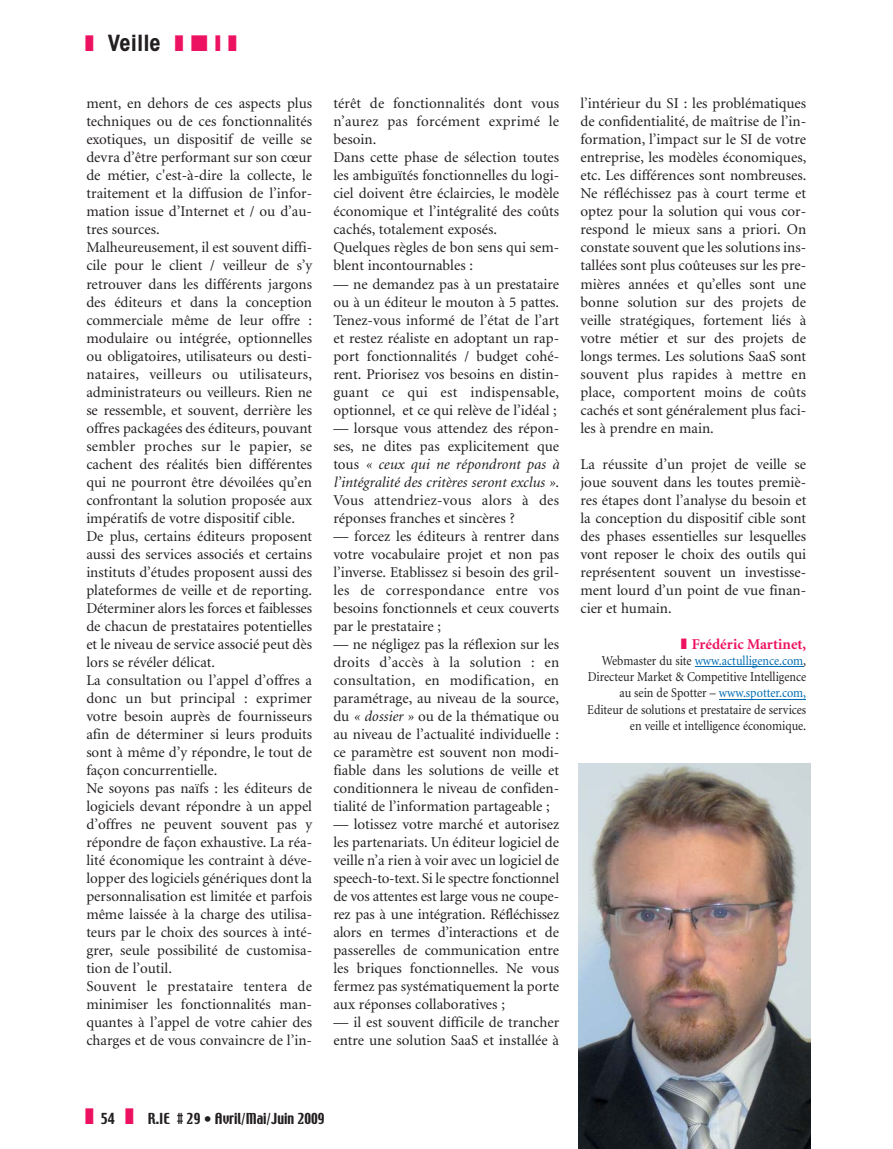
<style>
.page{position:relative;width:893px;height:1149px;background:#fff}
.page>*{position:absolute;margin:0;border:0;box-sizing:border-box;transform-origin:0 0}
.t1{font:700 condensed 22.5px "Avant Garde";color:#231f20}
.t2{font:15px/18px "Minion";color:#231f20;text-align:justify}
.t3{font:700 15px "Minion";color:#ed1261}
.t4{font:13.5px/16.2px "Minion";color:#231f20;text-align:right;scale:.9 1}
.t5{font:13.5px "Techno";color:#231f20}
.s1{color:#ed1261}
.s2{font-style:italic}
.s3{color:#006db3}
</style>
<div class="page">
<svg style="left:695px;top:666px;width:108px;height:1px"></svg>
<img style="left:578px;top:763px;width:232px;height:385px">
<h1 class="t1" style="left:85px;top:34px;width:154px"><span class="s1">❚</span> Veille <span class="s1">❚</span> <span class="s1">■</span> <span class="s1">❙</span> <span class="s1">❚</span></h1>
<p class="t2" style="left:86px;top:96px;width:227px;text-align:left">ment, en dehors de ces aspects plus techniques ou de ces fonctionnalités exotiques, un dispositif de veille se devra d’être performant sur son cœur de métier, c'est-à-dire la collecte, le traitement et la diffusion de l’infor&shy;mation issue d’Internet et / ou d’au&shy;tres sources.<br>Malheureusement, il est souvent diffi&shy;cile pour le client / veilleur de s’y retrouver dans les différents jargons des éditeurs et dans la conception commerciale même de leur offre : modulaire ou intégrée, optionnelles ou obligatoires, utilisateurs ou desti&shy;nataires, veilleurs ou utilisateurs, administrateurs ou veilleurs. Rien ne se ressemble, et souvent, derrière les offres packagées des éditeurs, pouvant sembler proches sur le papier, se cachent des réalités bien différentes qui ne pourront être dévoilées qu’en confrontant la solution proposée aux impératifs de votre dispositif cible.<br>De plus, certains éditeurs proposent aussi des services associés et certains instituts d’études proposent aussi des plateformes de veille et de reporting.<br>Déterminer alors les forces et faiblesses de chacun de prestataires potentielles et le niveau de service associé peut dès lors se révéler délicat.<br>La consultation ou l’appel d’offres a donc un but principal : exprimer votre besoin auprès de fournisseurs afin de déterminer si leurs produits sont à même d’y répondre, le tout de façon concurrentielle.<br>Ne soyons pas naïfs : les éditeurs de logiciels devant répondre à un appel d’offres ne peuvent souvent pas y répondre de façon exhaustive. La réa&shy;lité économique les contraint à déve&shy;lopper des logiciels génériques dont la personnalisation est limitée et parfois même laissée à la charge des utilisa&shy;teurs par le choix des sources à inté&shy;grer, seule possibilité de customisa&shy;tion de l’outil.<br>Souvent le prestataire tentera de minimiser les fonctionnalités man&shy;quantes à l’appel de votre cahier des charges et de vous convaincre de l’in-</p>
<p class="t2" style="left:333px;top:96px;width:227px;text-align:left">térêt de fonctionnalités dont vous n’aurez pas forcément exprimé le besoin.<br>Dans cette phase de sélection toutes les ambiguïtés fonctionnelles du logi&shy;ciel doivent être éclaircies, le modèle économique et l’intégralité des coûts cachés, totalement exposés.<br>Quelques règles de bon sens qui sem&shy;blent incontournables :</p>
<p class="t2" style="left:333px;top:276px;width:227px">— ne demandez pas à un prestataire ou à un éditeur le mouton à 5 pattes.<br>Tenez-vous informé de l’état de l’art et restez réaliste en adoptant un rap&shy;port fonctionnalités / budget cohé&shy;rent. Priorisez vos besoins en distin&shy;guant ce qui est indispensable, optionnel, et ce qui relève de l’idéal ;</p>
<p class="t2" style="left:333px;top:420px;width:227px">— lorsque vous attendez des répon&shy;ses, ne dites pas explicitement que tous <span class="s2">« ceux qui ne répondront pas à l’intégralité des critères seront exclus »</span>.<br>Vous attendriez-vous alors à des réponses franches et sincères ?</p>
<p class="t2" style="left:333px;top:528px;width:227px">— forcez les éditeurs à rentrer dans votre vocabulaire projet et non pas l’inverse. Etablissez si besoin des gril&shy;les de correspondance entre vos besoins fonctionnels et ceux couverts par le prestataire ;</p>
<p class="t2" style="left:333px;top:636px;width:227px">— ne négligez pas la réflexion sur les droits d’accès à la solution : en consultation, en modification, en paramétrage, au niveau de la source, du <span class="s2">« dossier »</span> ou de la thématique ou au niveau de l’actualité individuelle : ce paramètre est souvent non modi&shy;fiable dans les solutions de veille et conditionnera le niveau de confiden&shy;tialité de l’information partageable ;</p>
<p class="t2" style="left:333px;top:816px;width:227px">— lotissez votre marché et autorisez les partenariats. Un éditeur logiciel de veille n’a rien à voir avec un logiciel de speech-to-text. Si le spectre fonctionnel de vos attentes est large vous ne coupe&shy;rez pas à une intégration. Réfléchissez alors en termes d’interactions et de passerelles de communication entre les briques fonctionnelles. Ne vous fermez pas systématiquement la porte aux réponses collaboratives ;</p>
<p class="t2" style="left:333px;top:1014px;width:227px">— il est souvent difficile de trancher entre une solution SaaS et installée à</p>
<p class="t2" style="left:580px;top:96px;width:227px">l’intérieur du SI : les problématiques de confidentialité, de maîtrise de l’in&shy;formation, l’impact sur le SI de votre entreprise, les modèles économiques, etc. Les différences sont nombreuses.<br>Ne réfléchissez pas à court terme et optez pour la solution qui vous cor&shy;respond le mieux sans a priori. On constate souvent que les solutions ins&shy;tallées sont plus coûteuses sur les pre&shy;mières années et qu’elles sont une bonne solution sur des projets de veille stratégiques, fortement liés à votre métier et sur des projets de longs termes. Les solutions SaaS sont souvent plus rapides à mettre en place, comportent moins de coûts cachés et sont généralement plus faci&shy;les à prendre en main.</p>
<p class="t2" style="left:580px;top:456px;width:227px">La réussite d’un projet de veille se joue souvent dans les toutes premiè&shy;res étapes dont l’analyse du besoin et la conception du dispositif cible sont des phases essentielles sur lesquelles vont reposer le choix des outils qui représentent souvent un investisse&shy;ment lourd d’un point de vue finan&shy;cier et humain.</p>
<p class="t3" style="left:681px;top:638px;width:127px">❚ Frédéric Martinet,</p>
<p class="t4" style="left:587px;top:653px;width:245px">Webmaster du site <span class="s3">www.actulligence.com</span>, Directeur Market &amp; Competitive Intelligence au sein de Spotter – <span class="s3">www.spotter.com, </span>Editeur de solutions et prestataire de services en veille et intelligence économique.</p>
<p class="t5" style="left:85px;top:1112px;width:241px"><span class="s1">❚</span> 54 <span class="s1">❚</span> R.IE # 29 • Avril/Mai/Juin 2009</p>
</div>
